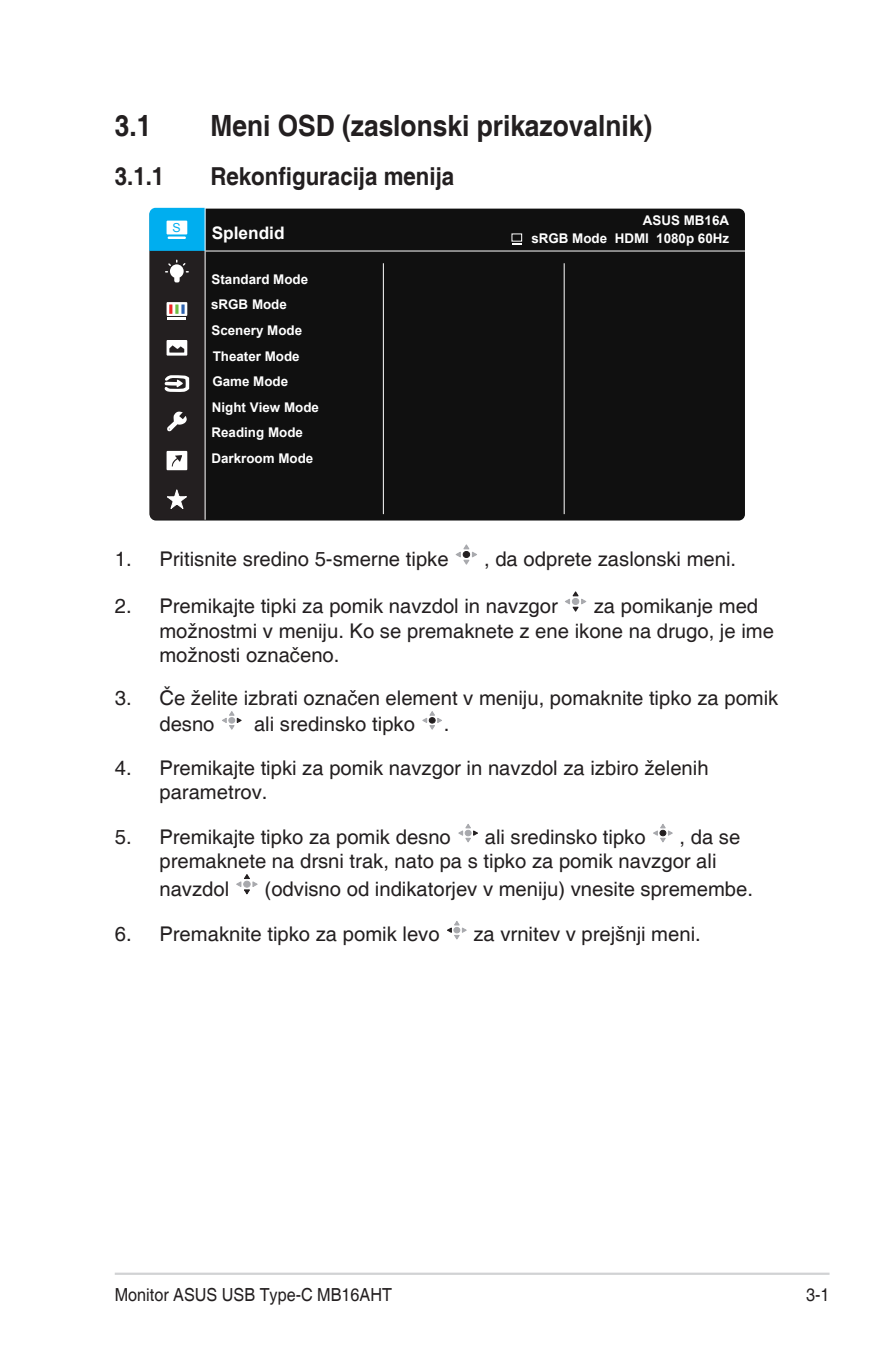
<style>
.page{position:relative;width:893px;height:1346px;background:#fff}
.page>*{position:absolute;margin:0;border:0;box-sizing:border-box;transform-origin:0 0}
.Heading_1{font:700 29.25px "Helvetica";color:#231f20;scale:.9 1}
.Heading_2{font:700 24.75px "Helvetica";color:#231f20;scale:.9 1}
.t1{font:20.25px/24.3px "Helvetica";color:#231f20}
.t2{font:18px "Helvetica";color:#231f20;scale:.9 1}
.t3{font:700 17.32px "Arial";color:#fff}
.t4{font:700 13.28px/25.7px "Arial";color:#fff}
.t5{font:12.38px "Arial";color:#00aeef}
</style>
<div class="page">
<hr style="left:115px;top:1272px;width:714px;height:3px;background:#d1d2d4">
<div style="left:150px;top:209px;width:595px;height:311px;background:#101010;border-radius:6px"></div>
<hr style="left:150px;top:251px;width:595px;height:1px;background:#fff">
<hr style="left:383px;top:263px;width:1px;height:251px;background:#fff">
<hr style="left:564px;top:263px;width:1px;height:251px;background:#fff">
<div style="left:512px;top:234px;width:10px;height:7px;border:1px solid #fff"></div>
<svg style="left:512px;top:243px;width:10px;height:2px"></svg>
<svg style="left:149px;top:208px;width:57px;height:312px"></svg>
<svg style="left:455px;top:544px;width:22px;height:21px"></svg>
<div style="left:463px;top:551px;width:7px;height:6px;background:#231f20;border-radius:50%"></div>
<div style="left:463px;top:551px;width:7px;height:7px;border:1px solid #231f20;border-radius:50%"></div>
<svg style="left:565px;top:591px;width:22px;height:21px"></svg>
<div style="left:572px;top:598px;width:7px;height:6px;background:#a8a9ad;border-radius:50%"></div>
<div style="left:572px;top:598px;width:7px;height:7px;border:1px solid #a8a9ad;border-radius:50%"></div>
<svg style="left:222px;top:711px;width:20px;height:19px"></svg>
<div style="left:228px;top:717px;width:7px;height:6px;border:1px solid #a8a9ad;border-radius:50%"></div>
<svg style="left:422px;top:711px;width:20px;height:19px"></svg>
<svg style="left:458px;top:824px;width:20px;height:19px"></svg>
<svg style="left:653px;top:824px;width:20px;height:19px"></svg>
<svg style="left:236px;top:874px;width:22px;height:21px"></svg>
<div style="left:243px;top:881px;width:8px;height:6px;border:1px solid #a8a9ad;border-radius:50%"></div>
<svg style="left:447px;top:921px;width:20px;height:19px"></svg>
<p class="Heading_1" style="left:115px;top:108px;width:42px">3.1</p>
<p class="Heading_1" style="left:210px;top:108px;width:492px">Meni OSD (zaslonski prikazovalnik)</p>
<p class="Heading_2" style="left:115px;top:161px;width:57px">3.1.1</p>
<p class="Heading_2" style="left:210px;top:161px;width:272px">Rekonfiguracija menija</p>
<p class="t5" style="left:173px;top:220px;width:10px">S</p>
<p class="t3" style="left:212px;top:221px;width:75px">Splendid</p>
<p class="t4" style="left:211px;top:267px;width:99px">Standard Mode sRGB Mode</p>
<p class="t4" style="left:211px;top:318px;width:92px">Scenery Mode</p>
<p class="t4" style="left:213px;top:344px;width:88px">Theater Mode</p>
<p class="t4" style="left:212px;top:369px;width:109px">Game Mode<br>Night View Mode</p>
<p class="t4" style="left:212px;top:420px;width:103px">Reading Mode<br>Darkroom Mode</p>
<p class="t4" style="left:643px;top:208px;width:88px">ASUS MB16A</p>
<p class="t4" style="left:531px;top:226px;width:199px">sRGB Mode HDMI 1080p 60Hz</p>
<p class="t1" style="left:115px;top:548px;width:335px">1. Pritisnite sredino 5-smerne tipke</p>
<p class="t1" style="left:484px;top:548px;width:254px">, da odprete zaslonski meni.</p>
<p class="t1" style="left:115px;top:595px;width:445px">2. Premikajte tipki za pomik navzdol in navzgor</p>
<p class="t1" style="left:159px;top:595px;width:616px;text-indent:434px">za pomikanje med možnostmi v meniju. Ko se premaknete z ene ikone na drugo, je ime možnosti označeno.</p>
<p class="t1" style="left:159px;top:686px;width:620px;line-height:25.9px;text-indent:-45px">3. Če želite izbrati označen element v meniju, pomaknite tipko za pomik desno</p>
<p class="t1" style="left:254px;top:713px;width:162px">ali sredinsko tipko</p>
<p class="t1" style="left:444px;top:713px;width:7px">.</p>
<p class="t1" style="left:159px;top:756px;width:551px;text-indent:-45px">4. Premikajte tipki za pomik navzgor in navzdol za izbiro želenih parametrov.</p>
<p class="t1" style="left:115px;top:825px;width:338px">5. Premikajte tipko za pomik desno</p>
<p class="t1" style="left:485px;top:825px;width:162px">ali sredinsko tipko</p>
<p class="t1" style="left:159px;top:825px;width:582px;text-indent:520px">, da se premaknete na drsni trak, nato pa s tipko za pomik navzgor ali</p>
<p class="t1" style="left:159px;top:877px;width:71px">navzdol</p>
<p class="t1" style="left:265px;top:877px;width:490px">(odvisno od indikatorjev v meniju) vnesite spremembe.</p>
<p class="t1" style="left:115px;top:922px;width:326px">6. Premaknite tipko za pomik levo</p>
<p class="t1" style="left:473px;top:922px;width:229px">za vrnitev v prejšnji meni.</p>
<p class="t2" style="left:115px;top:1284px;width:310px">Monitor ASUS USB Type-C MB16AHT</p>
<p class="t2" style="left:806px;top:1284px;width:28px">3-1</p>
</div>
